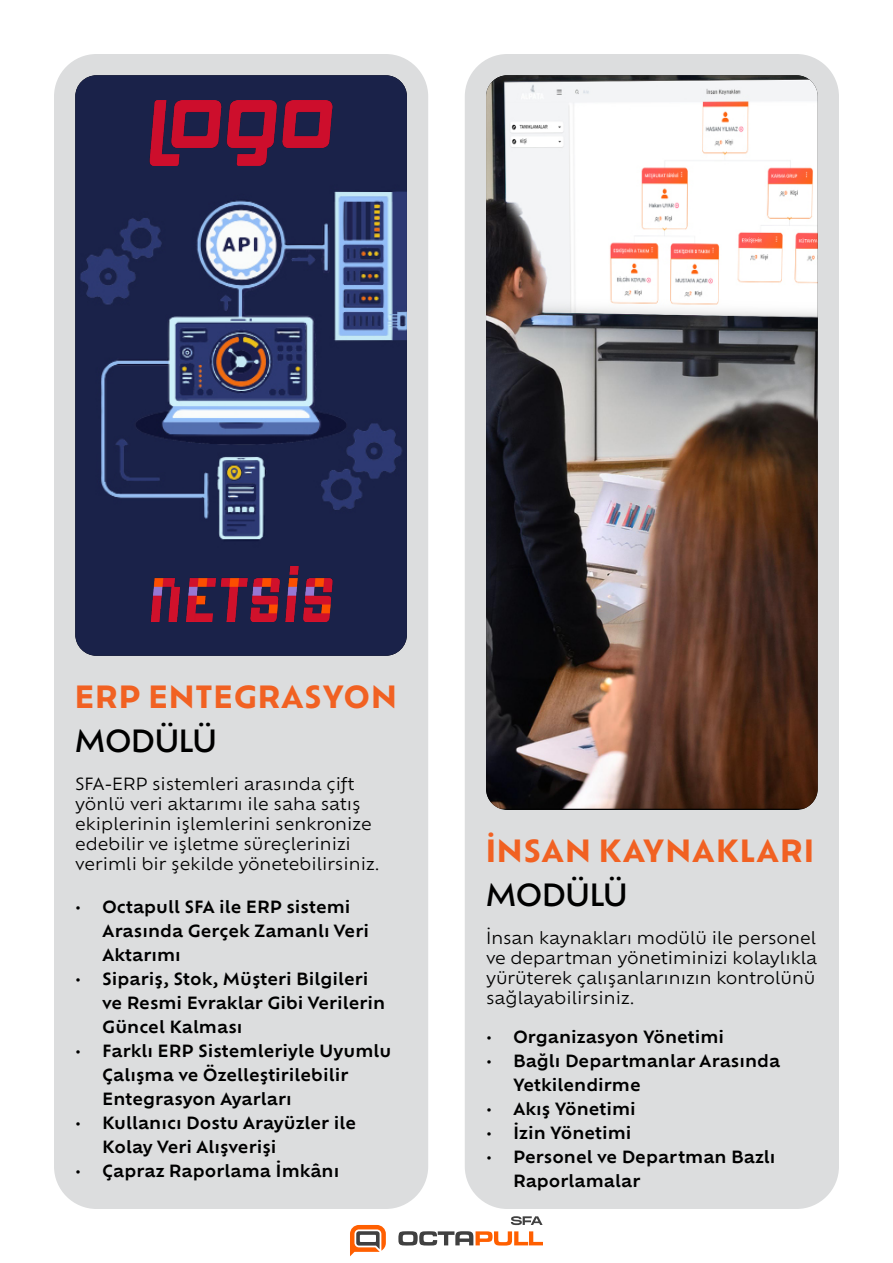
<style>
.page{position:relative;width:893px;height:1263px;background:#fff}
.page>*{position:absolute;margin:0;border:0;box-sizing:border-box;transform-origin:0 0}
.t1{font:700 30px "Ofelia Display";letter-spacing:.05em;color:#f16122}
.t2{font:500 30px "Ofelia Display";letter-spacing:.01em;color:#000}
.t3{font:600 16.5px/24px "Ofelia Text";color:#000}
.t4{font:16.5px/19.8px "Ofelia Text";color:#000;text-align:justify}
</style>
<div class="page">
<svg style="left:398px;top:1231px;width:145px;height:14px"></svg>
<svg style="left:350px;top:1225px;width:36px;height:31px"></svg>
<svg style="left:511px;top:1216px;width:32px;height:9px"></svg>
<div style="left:465px;top:54px;width:374px;height:1155px;background:#dcddde;border-radius:43px"></div>
<div style="left:54px;top:54px;width:374px;height:1155px;background:#dcddde;border-radius:43px"></div>
<img style="left:75px;top:75px;width:332px;height:581px">
<img style="left:486px;top:75px;width:332px;height:734px">
<img style="left:150px;top:101px;width:183px;height:64px">
<img style="left:150px;top:566px;width:183px;height:56px">
<h1 class="t1" style="left:75px;top:675px;width:323px">ERP ENTEGRASYON</h1>
<h1 class="t2" style="left:75px;top:718px;width:143px">MODÜLÜ</h1>
<p class="t4" style="left:75px;top:773px;width:306px;text-align:left">SFA-ERP sistemleri arasında çift yönlü veri aktarımı ile saha satış ekiplerinin işlemlerini senkronize edebilir ve işletme süreçlerinizi verimli bir şekilde yönetebilirsiniz.</p>
<p class="t3" style="left:75px;top:894px;width:277px">• Octapull SFA ile ERP sistemi</p>
<p class="t3" style="left:102px;top:918px;width:268px">Arasında Gerçek Zamanlı Veri<br>Aktarımı</p>
<p class="t3" style="left:102px;top:966px;width:285px;text-indent:-27px">• Sipariş, Stok, Müşteri Bilgileri ve Resmi Evraklar Gibi Verilerin<br>Güncel Kalması</p>
<p class="t3" style="left:102px;top:1038px;width:291px;text-indent:-27px">• Farklı ERP Sistemleriyle Uyumlu<br>Çalışma ve Özelleştirilebilir<br>Entegrasyon Ayarları</p>
<p class="t3" style="left:102px;top:1110px;width:255px;text-indent:-27px">• Kullanıcı Dostu Arayüzler ile<br>Kolay Veri Alışverişi</p>
<p class="t3" style="left:75px;top:1158px;width:266px">• Çapraz Raporlama İmkânı</p>
<h1 class="t1" style="left:486px;top:830px;width:329px">İNSAN KAYNAKLARI</h1>
<h1 class="t2" style="left:486px;top:873px;width:143px">MODÜLÜ</h1>
<p class="t4" style="left:486px;top:927px;width:333px">İnsan kaynakları modülü ile personel ve departman yönetiminizi kolaylıkla yürüterek çalışanlarınızın kontrolünü sağlayabilirsiniz.</p>
<p class="t3" style="left:486px;top:1024px;width:240px">• Organizasyon Yönetimi</p>
<p class="t3" style="left:513px;top:1048px;width:269px;text-indent:-27px">• Bağlı Departmanlar Arasında<br>Yetkilendirme</p>
<p class="t3" style="left:486px;top:1096px;width:151px">• Akış Yönetimi</p>
<p class="t3" style="left:486px;top:1120px;width:147px">• İzin Yönetimi</p>
<p class="t3" style="left:513px;top:1144px;width:264px;text-indent:-27px">• Personel ve Departman Bazlı<br>Raporlamalar</p>
</div>
